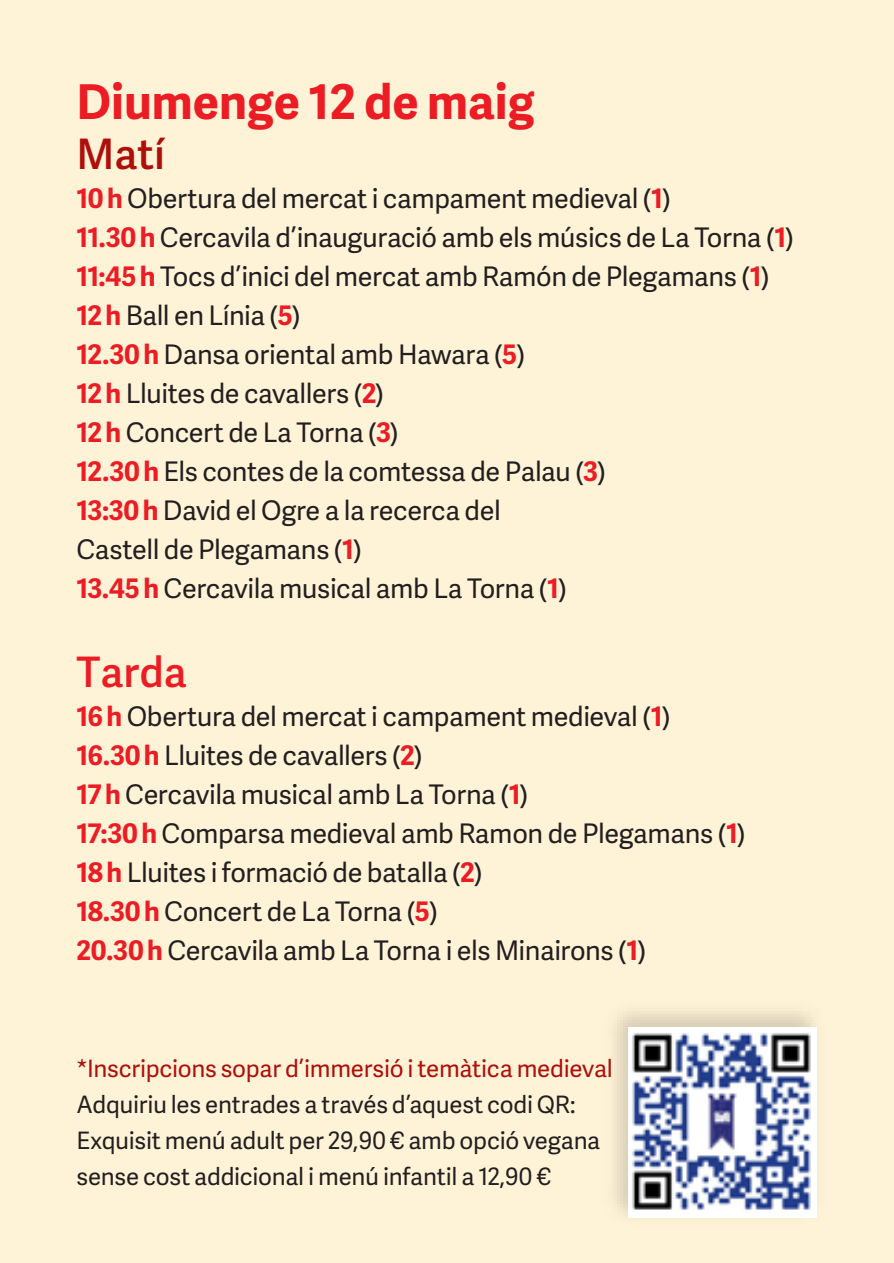
<style>
.page{position:relative;width:894px;height:1263px;background:#fff3d7}
.page>*{position:absolute;margin:0;border:0;box-sizing:border-box;transform-origin:0 0}
.t1{font:700 48px "Adelle Sans";color:#ec1c24}
.t2{font:600 42px "Adelle Sans";color:#ec1c24}
.t3{font:600 42px "Adelle Sans";color:#ae0f0a}
.t4{font:27px/39px "Adelle Sans";letter-spacing:-.015em;color:#231f20}
.t5{font:24px/36px "Adelle Sans";letter-spacing:-.01em;color:#231f20}
.t6{font:24px "Adelle Sans";letter-spacing:-.01em;color:#ae0f0a}
.s1{font-weight:700;color:#ec1c24}
</style>
<div class="page">
<img style="left:614px;top:1011px;width:203px;height:207px">
<img style="left:629px;top:1027px;width:187px;height:191px">
<h1 class="t1" style="left:77px;top:66px;width:460px">Diumenge 12 de maig</h1>
<h2 class="t3" style="left:77px;top:124px;width:90px">Matí</h2>
<p class="t4" style="left:76px;top:178px;width:719px"><span class="s1">10 h</span> Obertura del mercat i campament medieval (<span class="s1">1</span>)<br><span class="s1">11.30 h</span> Cercavila d’inauguració amb els músics de La Torna (<span class="s1">1</span>)<br><span class="s1">11:45 h</span> Tocs d’inici del mercat amb Ramón de Plegamans (<span class="s1">1</span>)<br><span class="s1">12 h</span> Ball en Línia (<span class="s1">5</span>)<br><span class="s1">12.30 h</span> Dansa oriental amb Hawara (<span class="s1">5</span>)<br><span class="s1">12 h</span> Lluites de cavallers (<span class="s1">2</span>)<br><span class="s1">12 h</span> Concert de La Torna (<span class="s1">3</span>)<br><span class="s1">12.30 h</span> Els contes de la comtessa de Palau (<span class="s1">3</span>)<br><span class="s1">13:30 h</span> David el Ogre a la recerca del<br>Castell de Plegamans (<span class="s1">1</span>)<br><span class="s1">13.45 h</span> Cercavila musical amb La Torna (<span class="s1">1</span>)</p>
<h2 class="t2" style="left:77px;top:642px;width:112px">Tarda</h2>
<p class="t4" style="left:77px;top:697px;width:671px"><span class="s1">16 h</span> Obertura del mercat i campament medieval (<span class="s1">1</span>)<br><span class="s1">16.30 h</span> Lluites de cavallers (<span class="s1">2</span>)<br><span class="s1">17 h</span> Cercavila musical amb La Torna (<span class="s1">1</span>)<br><span class="s1">17:30 h</span> Comparsa medieval amb Ramon de Plegamans (<span class="s1">1</span>)<br><span class="s1">18 h</span> Lluites i formació de batalla (<span class="s1">2</span>)<br><span class="s1">18.30 h</span> Concert de La Torna (<span class="s1">5</span>)<br><span class="s1">20.30 h</span> Cercavila amb La Torna i els Minairons (<span class="s1">1</span>)</p>
<p class="t6" style="left:77px;top:1052px;width:538px">*Inscripcions sopar d’immersió i temàtica medieval</p>
<p class="t5" style="left:77px;top:1086px;width:525px">Adquiriu les entrades a través d’aquest codi QR:<br>Exquisit menú adult per 29,90 € amb opció vegana sense cost addicional i menú infantil a 12,90 €</p>
</div>
